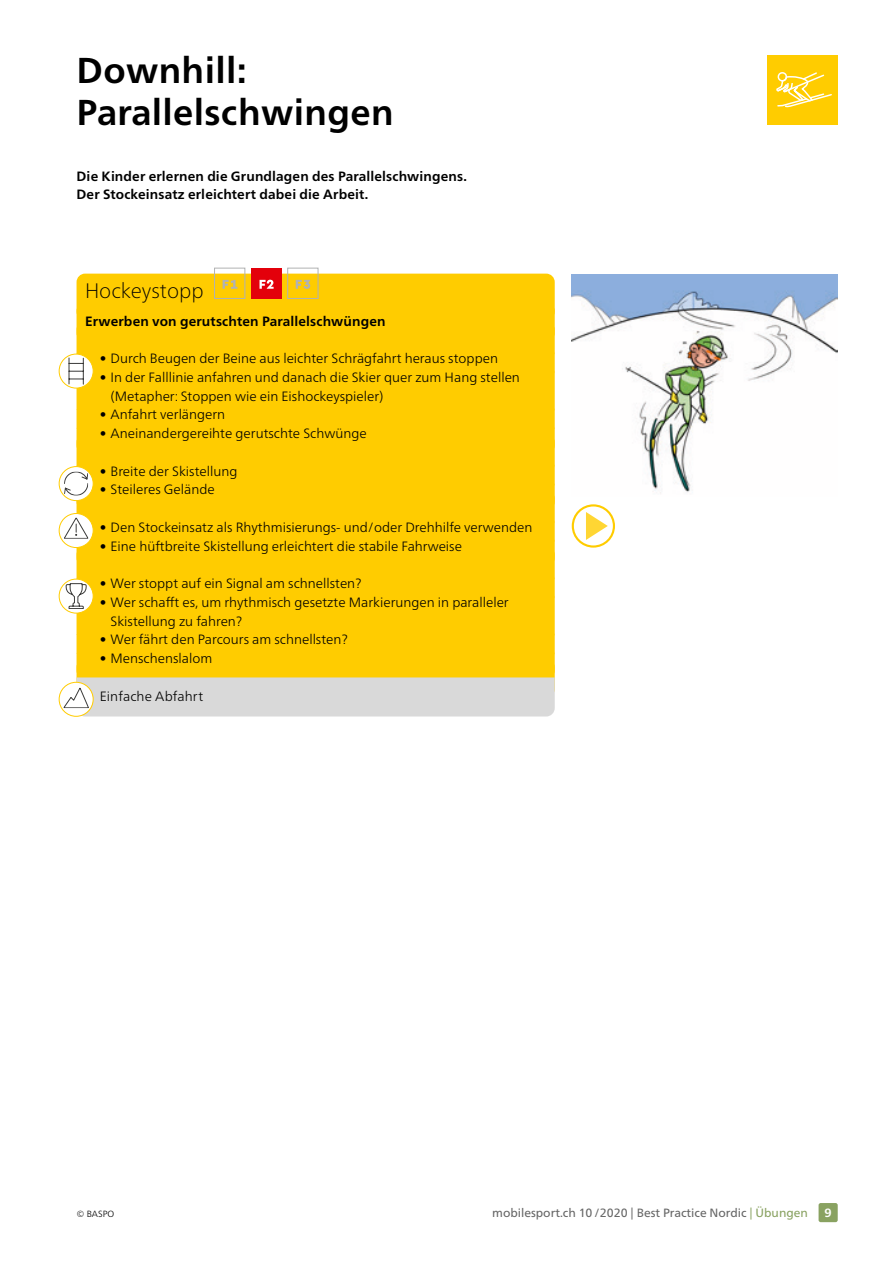
<style>
.page{position:relative;width:893px;height:1263px;background:#fff}
.page>*{position:absolute;margin:0;border:0;box-sizing:border-box;transform-origin:0 0}
.H1_Haupttitel_24pt{font:700 36px "Frutiger Neue LT Pro";letter-spacing:.01em;color:#000}
._00_Titel_in_Kasten{font:100 21px "Frutiger Neue LT Pro";color:#000}
._00_Gelände_in_Kaste{font:300 13.5px/18.8px "Frutiger Neue LT Pro";color:#000}
.P_Lead{font:700 13.5px/18.8px "Frutiger Neue LT Pro";letter-spacing:.01em;color:#000}
._00_Lead_in_Kasten{font:700 13.5px "Frutiger Neue LT Pro";letter-spacing:.01em;color:#000}
.t1{font:12px "Frutiger Neue LT Pro";color:#666}
.t2{font:700 12px "Frutiger Neue LT Pro";color:#fff}
.t3{font:300 9px "Frutiger Neue LT Pro";color:#000}
.s1{color:#89a261}
</style>
<div class="page">
<div style="left:819px;top:1203px;width:19px;height:19px;background:#89a261;border-radius:2px"></div>
<div style="left:767px;top:55px;width:71px;height:69px;background:#fc0"></div>
<svg style="left:776px;top:72px;width:56px;height:36px"></svg>
<div style="left:77px;top:274px;width:478px;height:46px;background:#fc0;border-radius:9px"></div>
<div style="left:77px;top:302px;width:478px;height:39px;background:#fc0;border-radius:9px"></div>
<div style="left:77px;top:321px;width:478px;height:39px;background:#fc0;border-radius:9px"></div>
<div style="left:77px;top:346px;width:478px;height:33px;background:#fc0;border-radius:9px"></div>
<div style="left:77px;top:365px;width:478px;height:51px;background:#fc0;border-radius:9px"></div>
<div style="left:77px;top:403px;width:478px;height:32px;background:#fc0;border-radius:9px"></div>
<div style="left:77px;top:421px;width:478px;height:33px;background:#fc0;border-radius:9px"></div>
<div style="left:77px;top:434px;width:478px;height:39px;background:#fc0;border-radius:9px"></div>
<div style="left:77px;top:459px;width:478px;height:32px;background:#fc0;border-radius:9px"></div>
<div style="left:77px;top:478px;width:478px;height:32px;background:#fc0;border-radius:9px"></div>
<div style="left:77px;top:490px;width:478px;height:39px;background:#fc0;border-radius:9px"></div>
<div style="left:77px;top:515px;width:478px;height:33px;background:#fc0;border-radius:9px"></div>
<div style="left:77px;top:534px;width:478px;height:32px;background:#fc0;border-radius:9px"></div>
<div style="left:77px;top:546px;width:478px;height:39px;background:#fc0;border-radius:9px"></div>
<div style="left:77px;top:571px;width:478px;height:33px;background:#fc0;border-radius:9px"></div>
<div style="left:77px;top:590px;width:478px;height:51px;background:#fc0;border-radius:9px"></div>
<div style="left:77px;top:628px;width:478px;height:32px;background:#fc0;border-radius:9px"></div>
<div style="left:77px;top:646px;width:478px;height:33px;background:#fc0;border-radius:9px"></div>
<div style="left:77px;top:659px;width:478px;height:39px;background:#fc0;border-radius:9px"></div>
<div style="left:214px;top:268px;width:31px;height:30px;border:1px solid #b1b2b3"></div>
<svg style="left:223px;top:280px;width:14px;height:9px"></svg>
<div style="left:251px;top:268px;width:30px;height:30px;background:#e3000b"></div>
<svg style="left:260px;top:280px;width:14px;height:9px"></svg>
<div style="left:287px;top:268px;width:31px;height:30px;border:1px solid #b1b2b3"></div>
<svg style="left:296px;top:280px;width:14px;height:9px"></svg>
<img style="left:572px;top:274px;width:266px;height:220px">
<div style="left:572px;top:504px;width:43px;height:44px;border:2px solid #fc0;border-radius:50%"></div>
<svg style="left:586px;top:512px;width:22px;height:28px"></svg>
<svg style="left:59px;top:354px;width:34px;height:34px"></svg>
<svg style="left:69px;top:358px;width:15px;height:26px"></svg>
<div style="left:59px;top:354px;width:35px;height:34px;border:1px solid #fc0;border-radius:50%"></div>
<svg style="left:59px;top:467px;width:34px;height:34px"></svg>
<svg style="left:64px;top:471px;width:24px;height:25px"></svg>
<div style="left:59px;top:466px;width:35px;height:35px;border:1px solid #fc0;border-radius:50%"></div>
<svg style="left:59px;top:513px;width:34px;height:34px"></svg>
<svg style="left:64px;top:517px;width:24px;height:22px"></svg>
<div style="left:59px;top:513px;width:35px;height:35px;border:1px solid #fc0;border-radius:50%"></div>
<svg style="left:59px;top:579px;width:34px;height:34px"></svg>
<svg style="left:66px;top:583px;width:21px;height:26px"></svg>
<div style="left:59px;top:579px;width:35px;height:34px;border:1px solid #fc0;border-radius:50%"></div>
<svg style="left:63px;top:677px;width:492px;height:39px;background:#dad9d7"></svg>
<div style="left:59px;top:682px;width:35px;height:35px;border:1px solid #fc0;border-radius:50%"></div>
<p class="H1_Haupttitel_24pt" style="left:77px;top:49px;width:172px">Downhill:</p>
<p class="H1_Haupttitel_24pt" style="left:77px;top:91px;width:319px">Parallelschwingen</p>
<p class="P_Lead" style="left:77px;top:166px;width:392px">Die Kinder erlernen die Grundlagen des Parallelschwingens.<br>Der Stockeinsatz erleichtert dabei die Arbeit.</p>
<p class="_00_Titel_in_Kasten" style="left:85px;top:278px;width:120px">Hockeystopp</p>
<p class="_00_Lead_in_Kasten" style="left:85px;top:313px;width:302px">Erwerben von gerutschten Parallelschwüngen</p>
<p class="_00_Gelände_in_Kaste" style="left:100px;top:349px;width:400px">• Durch Beugen der Beine aus leichter Schrägfahrt heraus stoppen</p>
<p class="_00_Gelände_in_Kaste" style="left:111px;top:368px;width:411px;text-indent:-11px">• In der Falllinie anfahren und danach die Skier quer zum Hang stellen (Metapher: Stoppen wie ein Eishockeyspieler)</p>
<p class="_00_Gelände_in_Kaste" style="left:100px;top:405px;width:127px">• Anfahrt verlängern</p>
<p class="_00_Gelände_in_Kaste" style="left:100px;top:424px;width:268px">• Aneinandergereihte gerutschte Schwünge</p>
<p class="_00_Gelände_in_Kaste" style="left:100px;top:461px;width:139px">• Breite der Skistellung</p>
<p class="_00_Gelände_in_Kaste" style="left:100px;top:480px;width:116px">• Steileres Gelände</p>
<p class="_00_Gelände_in_Kaste" style="left:100px;top:518px;width:434px">• Den Stockeinsatz als Rhythmisierungs- und/oder Drehhilfe verwenden</p>
<p class="_00_Gelände_in_Kaste" style="left:100px;top:536px;width:364px">• Eine hüftbreite Skistellung erleichtert die stabile Fahrweise</p>
<p class="_00_Gelände_in_Kaste" style="left:100px;top:574px;width:263px">• Wer stoppt auf ein Signal am schnellsten?</p>
<p class="_00_Gelände_in_Kaste" style="left:111px;top:593px;width:400px;text-indent:-11px">• Wer schafft es, um rhythmisch gesetzte Markierungen in paralleler<br>Skistellung zu fahren?</p>
<p class="_00_Gelände_in_Kaste" style="left:100px;top:630px;width:250px">• Wer fährt den Parcours am schnellsten?</p>
<p class="_00_Gelände_in_Kaste" style="left:100px;top:649px;width:114px">• Menschenslalom</p>
<p class="_00_Gelände_in_Kaste" style="left:100px;top:686px;width:105px">Einfache Abfahrt</p>
<p class="t3" style="left:77px;top:1208px;width:39px">© BASPO</p>
<p class="t1" style="left:492px;top:1205px;width:317px">mobilesport.ch 10/2020 | Best Practice Nordic <span class="s1">| Übungen</span></p>
<p class="t2" style="left:824px;top:1206px;width:9px">9</p>
</div>
